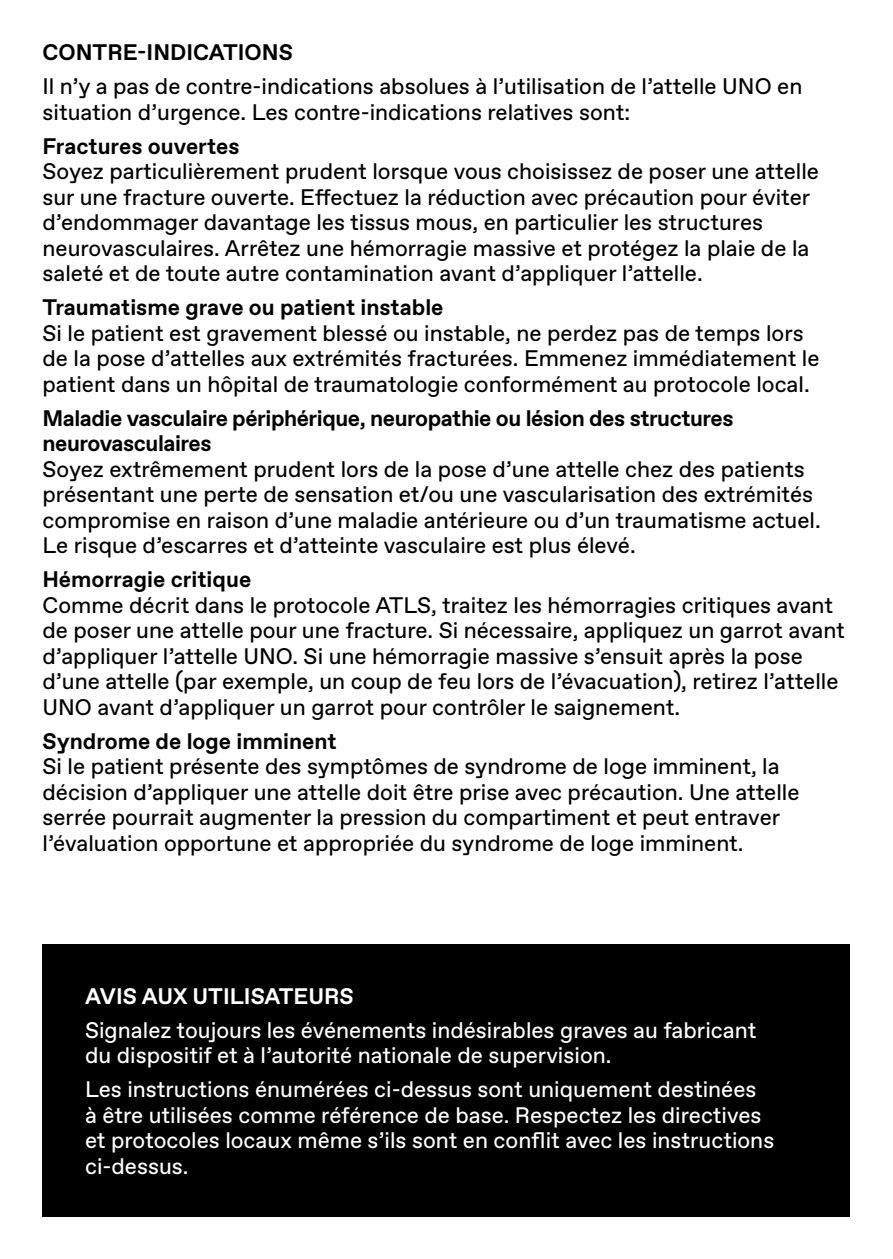
<style>
.page{position:relative;width:893px;height:1259px;background:#fff}
.page>*{position:absolute;margin:0;border:0;box-sizing:border-box;transform-origin:0 0}
.t1{font:22.5px/25.5px "ABC Favorit";color:#000}
.t2{font:22.5px/25.5px "ABC Favorit";color:#fff}
.t3{font:700 22.5px/25.5px "ABC Favorit";letter-spacing:-.01em;color:#000}
.t4{font:700 22.5px "ABC Favorit";color:#fff}
</style>
<div class="page">
<div style="left:43px;top:943px;width:807px;height:273px;background:#000"></div>
<p class="t3" style="left:43px;top:40px;width:252px">CONTRE-INDICATIONS</p>
<p class="t1" style="left:43px;top:74px;width:761px">Il n’y a pas de contre-indications absolues à l’utilisation de l’attelle UNO en situation d’urgence. Les contre-indications relatives sont:</p>
<p class="t3" style="left:43px;top:134px;width:199px">Fractures ouvertes</p>
<p class="t1" style="left:43px;top:159px;width:778px">Soyez particulièrement prudent lorsque vous choisissez de poser une attelle sur une fracture ouverte. Effectuez la réduction avec précaution pour éviter d’endommager davantage les tissus mous, en particulier les structures neurovasculaires. Arrêtez une hémorragie massive et protégez la plaie de la saleté et de toute autre contamination avant d’appliquer l’attelle.</p>
<p class="t3" style="left:43px;top:295px;width:403px">Traumatisme grave ou patient instable</p>
<p class="t1" style="left:43px;top:321px;width:778px">Si le patient est gravement blessé ou instable, ne perdez pas de temps lors de la pose d’attelles aux extrémités fracturées. Emmenez immédiatement le patient dans un hôpital de traumatologie conformément au protocole local.</p>
<p class="t3" style="left:43px;top:406px;width:693px">Maladie vasculaire périphérique, neuropathie ou lésion des structures neurovasculaires</p>
<p class="t1" style="left:43px;top:457px;width:780px">Soyez extrêmement prudent lors de la pose d’une attelle chez des patients présentant une perte de sensation et/ou une vascularisation des extrémités compromise en raison d’une maladie antérieure ou d’un traumatisme actuel.<br>Le risque d’escarres et d’atteinte vasculaire est plus élevé.</p>
<p class="t3" style="left:43px;top:567px;width:210px">Hémorragie critique</p>
<p class="t1" style="left:43px;top:592px;width:804px">Comme décrit dans le protocole ATLS, traitez les hémorragies critiques avant de poser une attelle pour une fracture. Si nécessaire, appliquez un garrot avant d’appliquer l’attelle UNO. Si une hémorragie massive s’ensuit après la pose d’une attelle (par exemple, un coup de feu lors de l’évacuation), retirez l’attelle UNO avant d’appliquer un garrot pour contrôler le saignement.</p>
<p class="t3" style="left:43px;top:728px;width:296px">Syndrome de loge imminent</p>
<p class="t1" style="left:43px;top:754px;width:758px">Si le patient présente des symptômes de syndrome de loge imminent, la décision d’appliquer une attelle doit être prise avec précaution. Une attelle serrée pourrait augmenter la pression du compartiment et peut entraver l’évaluation opportune et appropriée du syndrome de loge imminent.</p>
<p class="t4" style="left:85px;top:982px;width:270px">AVIS AUX UTILISATEURS</p>
<p class="t2" style="left:85px;top:1018px;width:673px">Signalez toujours les événements indésirables graves au fabricant du dispositif et à l’autorité nationale de supervision.</p>
<p class="t2" style="left:85px;top:1077px;width:691px">Les instructions énumérées ci-dessus sont uniquement destinées<br>à être utilisées comme référence de base. Respectez les directives et protocoles locaux même s’ils sont en conflit avec les instructions ci-dessus.</p>
</div>
